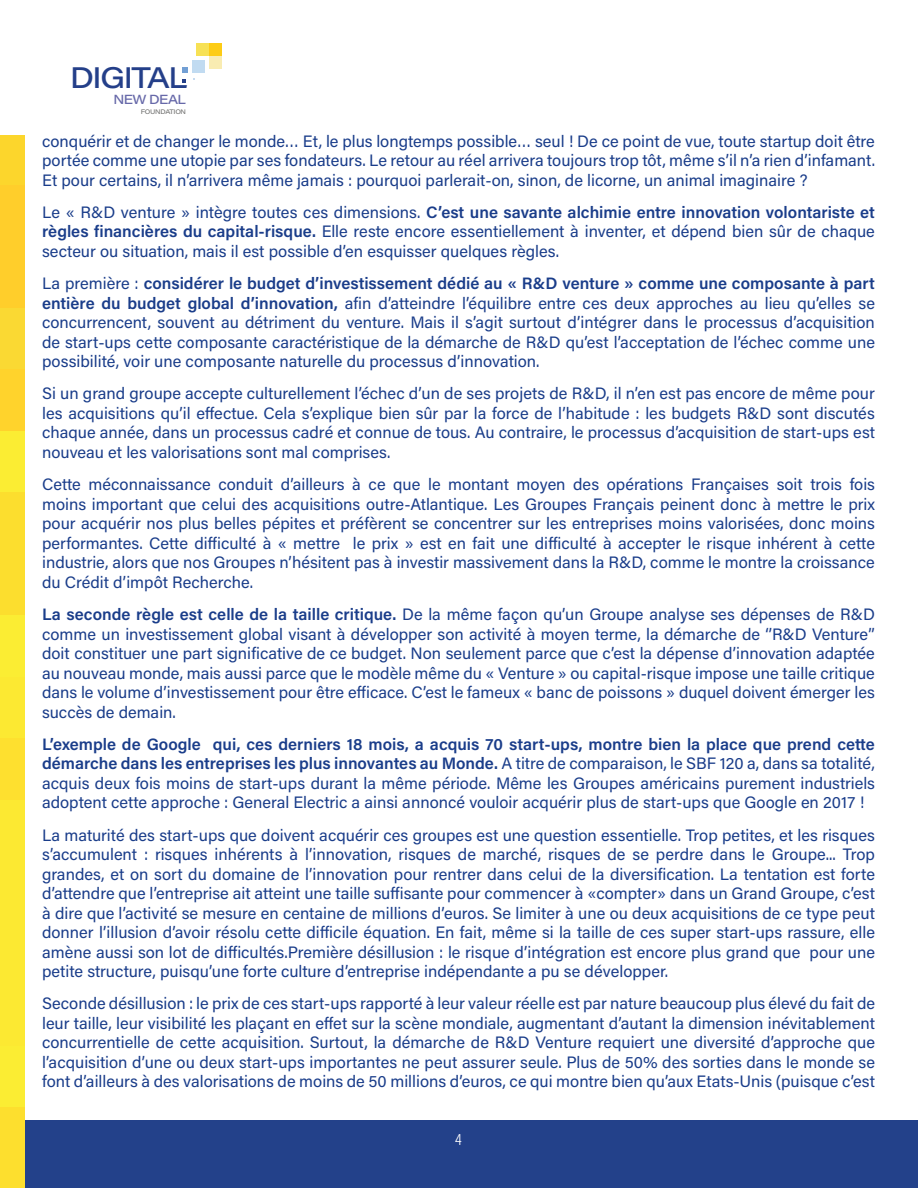
<style>
.page{position:relative;width:918px;height:1188px;background:#fff}
.page>*{position:absolute;margin:0;border:0;box-sizing:border-box;transform-origin:0 0}
.t1{font:500 29.25px "Acumin Pro Wide";letter-spacing:-.05em;color:#243f89}
.t2{font:16.5px/19.5px "Acumin Pro";color:#1a3d8a;text-align:justify}
.t3{font:300 16.5px "Acumin Pro Cond";color:#fff}
.t4{font:500 13.05px "Acumin Pro Wide";letter-spacing:-.045em;color:#6769a9}
.t5{font:500 6.45px "Acumin Pro Wide";letter-spacing:-.045em;color:#777776}
.s1{font-weight:600}
</style>
<div class="page">
<div style="left:0;top:554px;width:62px;height:61px;background:#fcde2e"></div>
<div style="left:0;top:492px;width:62px;height:62px;background:#fcde2e"></div>
<div style="left:0;top:431px;width:62px;height:61px;background:#fbed33"></div>
<div style="left:0;top:369px;width:62px;height:62px;background:#ffd32c"></div>
<div style="left:0;top:308px;width:62px;height:61px;background:#fad933"></div>
<div style="left:0;top:246px;width:62px;height:62px;background:#ffce2b"></div>
<div style="left:0;top:185px;width:62px;height:61px;background:#ffce2b"></div>
<div style="left:0;top:123px;width:62px;height:62px;background:#fcd62c"></div>
<div style="left:0;top:615px;width:62px;height:62px;background:#fbed33"></div>
<div style="left:0;top:677px;width:62px;height:61px;background:#fce932"></div>
<div style="left:0;top:738px;width:62px;height:62px;background:#fee02f"></div>
<div style="left:0;top:800px;width:62px;height:61px;background:#fce932"></div>
<div style="left:0;top:861px;width:62px;height:62px;background:#fce932"></div>
<div style="left:0;top:923px;width:62px;height:61px;background:#fce932"></div>
<div style="left:0;top:984px;width:62px;height:62px;background:#fce932"></div>
<div style="left:0;top:1046px;width:62px;height:61px;background:#fbed33"></div>
<div style="left:0;top:1107px;width:62px;height:62px;background:#fddf2e"></div>
<div style="left:0;top:1169px;width:62px;height:19px;background:#fddf2e"></div>
<div style="left:26px;top:0;width:892px;height:1124px;background:#fff"></div>
<div style="left:0;top:0;width:236px;height:135px;background:#fff"></div>
<div style="left:25px;top:1120px;width:893px;height:68px;background:#23418a"></div>
<svg style="left:182px;top:79px;width:4px;height:3px"></svg>
<svg style="left:182px;top:67px;width:6px;height:6px"></svg>
<div style="left:192px;top:60px;width:13px;height:13px;background:#c1dbf1"></div>
<div style="left:196px;top:43px;width:13px;height:13px;background:#f7e155"></div>
<div style="left:209px;top:43px;width:13px;height:13px;background:#fdcc15"></div>
<div style="left:209px;top:56px;width:13px;height:12px;background:#f9ecb2"></div>
<h1 class="t1" style="left:70px;top:56px;width:119px">DIGITAL</h1>
<p class="t4" style="left:113px;top:90px;width:74px">NEW DEAL</p>
<p class="t5" style="left:141px;top:107px;width:47px">FOUNDATION</p>
<p class="t2" style="left:42px;top:130px;width:834px">conquérir et de changer le monde… Et, le plus longtemps possible… seul ! De ce point de vue, toute startup doit être portée comme une utopie par ses fondateurs. Le retour au réel arrivera toujours trop tôt, même s’il n’a rien d’infamant.<br>Et pour certains, il n’arrivera même jamais : pourquoi parlerait-on, sinon, de licorne, un animal imaginaire ?</p>
<p class="t2" style="left:42px;top:202px;width:834px">Le « R&amp;D venture » intègre toutes ces dimensions. <span class="s1">C’est une savante alchimie entre innovation volontariste et règles financières du capital-risque.</span> Elle reste encore essentiellement à inventer, et dépend bien sûr de chaque secteur ou situation, mais il est possible d’en esquisser quelques règles.</p>
<p class="t2" style="left:42px;top:273px;width:834px">La première : <span class="s1">considérer le budget d’investissement dédié au « R&amp;D venture » comme une composante à part entière du budget global d’innovation,</span> afin d’atteindre l’équilibre entre ces deux approches au lieu qu’elles se concurrencent, souvent au détriment du venture. Mais il s’agit surtout d’intégrer dans le processus d’acquisition de start-ups cette composante caractéristique de la démarche de R&amp;D qu’est l’acceptation de l’échec comme une possibilité, voir une composante naturelle du processus d’innovation.</p>
<p class="t2" style="left:42px;top:383px;width:834px">Si un grand groupe accepte culturellement l’échec d’un de ses projets de R&amp;D, il n’en est pas encore de même pour les acquisitions qu’il effectue. Cela s’explique bien sûr par la force de l’habitude : les budgets R&amp;D sont discutés chaque année, dans un processus cadré et connue de tous. Au contraire, le processus d’acquisition de start-ups est nouveau et les valorisations sont mal comprises.</p>
<p class="t2" style="left:42px;top:474px;width:834px">Cette méconnaissance conduit d’ailleurs à ce que le montant moyen des opérations Françaises soit trois fois moins important que celui des acquisitions outre-Atlantique. Les Groupes Français peinent donc à mettre le prix pour acquérir nos plus belles pépites et préfèrent se concentrer sur les entreprises moins valorisées, donc moins performantes. Cette difficulté à « mettre le prix » est en fait une difficulté à accepter le risque inhérent à cette industrie, alors que nos Groupes n’hésitent pas à investir massivement dans la R&amp;D, comme le montre la croissance du Crédit d’impôt Recherche.</p>
<p class="t2" style="left:42px;top:604px;width:834px"><span class="s1">La seconde règle est celle de la taille critique.</span> De la même façon qu’un Groupe analyse ses dépenses de R&amp;D comme un investissement global visant à développer son activité à moyen terme, la démarche de ‘’R&amp;D Venture’’ doit constituer une part significative de ce budget. Non seulement parce que c’est la dépense d’innovation adaptée au nouveau monde, mais aussi parce que le modèle même du « Venture » ou capital-risque impose une taille critique dans le volume d’investissement pour être efficace. C’est le fameux « banc de poissons » duquel doivent émerger les succès de demain.</p>
<p class="t2" style="left:42px;top:734px;width:834px"><span class="s1">L’exemple de Google qui, ces derniers 18 mois, a acquis 70 start-ups, montre bien la place que prend cette démarche dans les entreprises les plus innovantes au Monde.</span> A titre de comparaison, le SBF 120 a, dans sa totalité, acquis deux fois moins de start-ups durant la même période. Même les Groupes américains purement industriels adoptent cette approche : General Electric a ainsi annoncé vouloir acquérir plus de start-ups que Google en 2017 !</p>
<p class="t2" style="left:42px;top:824px;width:834px">La maturité des start-ups que doivent acquérir ces groupes est une question essentielle. Trop petites, et les risques s’accumulent : risques inhérents à l’innovation, risques de marché, risques de se perdre dans le Groupe... Trop grandes, et on sort du domaine de l’innovation pour rentrer dans celui de la diversification. La tentation est forte d’attendre que l’entreprise ait atteint une taille suffisante pour commencer à «compter» dans un Grand Groupe, c’est à dire que l’activité se mesure en centaine de millions d’euros. Se limiter à une ou deux acquisitions de ce type peut donner l’illusion d’avoir résolu cette difficile équation. En fait, même si la taille de ces super start-ups rassure, elle amène aussi son lot de difficultés.Première désillusion : le risque d’intégration est encore plus grand que pour une petite structure, puisqu’une forte culture d’entreprise indépendante a pu se développer.</p>
<p class="t2" style="left:42px;top:993px;width:834px">Seconde désillusion : le prix de ces start-ups rapporté à leur valeur réelle est par nature beaucoup plus élevé du fait de leur taille, leur visibilité les plaçant en effet sur la scène mondiale, augmentant d’autant la dimension inévitablement concurrentielle de cette acquisition. Surtout, la démarche de R&amp;D Venture requiert une diversité d’approche que l’acquisition d’une ou deux start-ups importantes ne peut assurer seule. Plus de 50% des sorties dans le monde se font d’ailleurs à des valorisations de moins de 50 millions d’euros, ce qui montre bien qu’aux Etats-Unis (puisque c’est</p>
<p class="t3" style="left:455px;top:1128px;width:8px">4</p>
</div>
